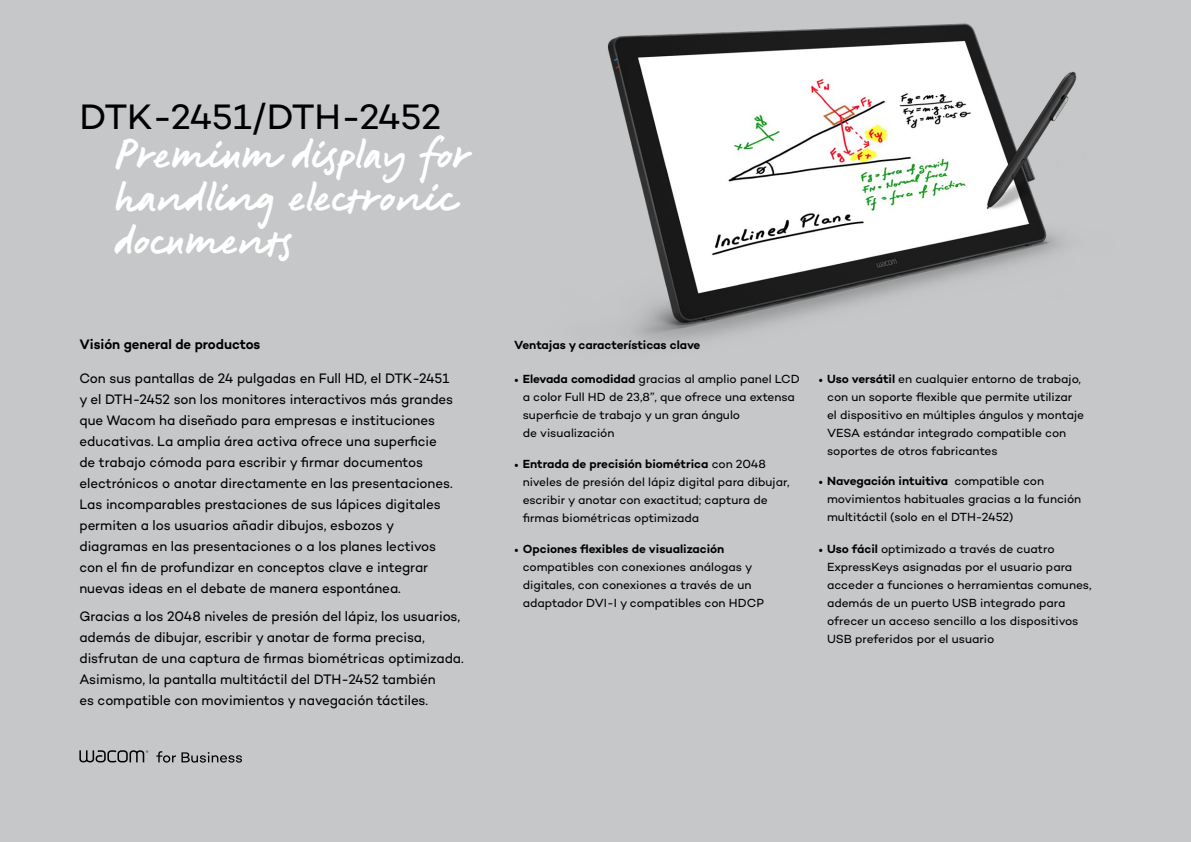
<style>
.page{position:relative;width:1191px;height:842px;background:#c5c7c8}
.page>*{position:absolute;margin:0;border:0;box-sizing:border-box;transform-origin:0 0}
.t1{font:43.2px/43.2px "Signature Wacom";color:#fff}
.t2{font:36px "Campton Wacom";letter-spacing:-.015em;color:#000}
.t3{font:14px/21px "Campton Wacom";letter-spacing:-.005em;color:#000;scale:.96 1}
.t4{font:600 14px "Campton Wacom";letter-spacing:-.005em;color:#000;scale:.96 1}
.t5{font:12px/18px "Campton Wacom";letter-spacing:-.005em;color:#000}
.t6{font:600 12px "Campton Wacom";letter-spacing:-.005em;color:#000}
.s1{font-family:"Minion Pro"}
.s2{font-weight:600}
</style>
<div class="page">
<svg style="left:79px;top:750px;width:163px;height:13px"></svg>
<img style="left:607px;top:23px;width:470px;height:322px">
<h2 class="t2" style="left:79px;top:94px;width:363px">DTK-2451/DTH-2452</h2>
<h1 class="t1" style="left:115px;top:129px;width:357px">Premium display for handling electronic documents</h1>
<p class="t4" style="left:79px;top:335px;width:190px">Visión general de productos</p>
<p class="t3" style="left:79px;top:367px;width:391px">Con sus pantallas de 24 pulgadas en Full HD, el DTK-2451 y el DTH-2452 son los monitores interactivos más grandes que Wacom ha diseñado para empresas e instituciones educativas. La amplia área activa ofrece una superficie de trabajo cómoda para escribir y firmar documentos electrónicos o anotar directamente en las presentaciones.<br>Las incomparables prestaciones de sus lápices digitales permiten a los usuarios añadir dibujos, esbozos y diagramas en las presentaciones o a los planes lectivos con el fin de profundizar en conceptos clave e integrar nuevas ideas en el debate de manera espontánea.</p>
<p class="t3" style="left:79px;top:605px;width:402px">Gracias a los 2048 niveles de presión del lápiz, los usuarios, además de dibujar, escribir y anotar de forma precisa, disfrutan de una captura de firmas biométricas optimizada.<br>Asimismo, la pantalla multitáctil del DTH-2452 también<br>es compatible con movimientos y navegación táctiles.</p>
<p class="t6" style="left:514px;top:337px;width:188px">Ventajas y características clave</p>
<p class="t5" style="left:523px;top:369px;width:279px;text-indent:-9px"><span class="s1">•</span> <span class="s2">Elevada comodidad</span> gracias al amplio panel LCD a color Full HD de 23,8”, que ofrece una extensa superficie de trabajo y un gran ángulo<br>de visualización</p>
<p class="t5" style="left:523px;top:454px;width:268px;text-indent:-9px"><span class="s1">•</span> <span class="s2">Entrada de precisión biométrica</span> con 2048 niveles de presión del lápiz digital para dibujar, escribir y anotar con exactitud; captura de firmas biométricas optimizada</p>
<p class="t5" style="left:523px;top:539px;width:243px;text-indent:-9px"><span class="s1">•</span> <span class="s2">Opciones flexibles de visualización </span>compatibles con conexiones análogas y digitales, con conexiones a través de un adaptador DVI-I y compatibles con HDCP</p>
<p class="t5" style="left:827px;top:369px;width:259px;text-indent:-9px"><span class="s1">•</span> <span class="s2">Uso versátil</span> en cualquier entorno de trabajo, con un soporte flexible que permite utilizar el dispositivo en múltiples ángulos y montaje VESA estándar integrado compatible con soportes de otros fabricantes</p>
<p class="t5" style="left:827px;top:471px;width:256px;text-indent:-9px"><span class="s1">•</span> <span class="s2">Navegación intuitiva</span> compatible con movimientos habituales gracias a la función multitáctil (solo en el DTH-2452)</p>
<p class="t5" style="left:827px;top:539px;width:266px;text-indent:-9px"><span class="s1">•</span> <span class="s2">Uso fácil</span> optimizado a través de cuatro ExpressKeys asignadas por el usuario para acceder a funciones o herramientas comunes, además de un puerto USB integrado para ofrecer un acceso sencillo a los dispositivos USB preferidos por el usuario</p>
</div>
